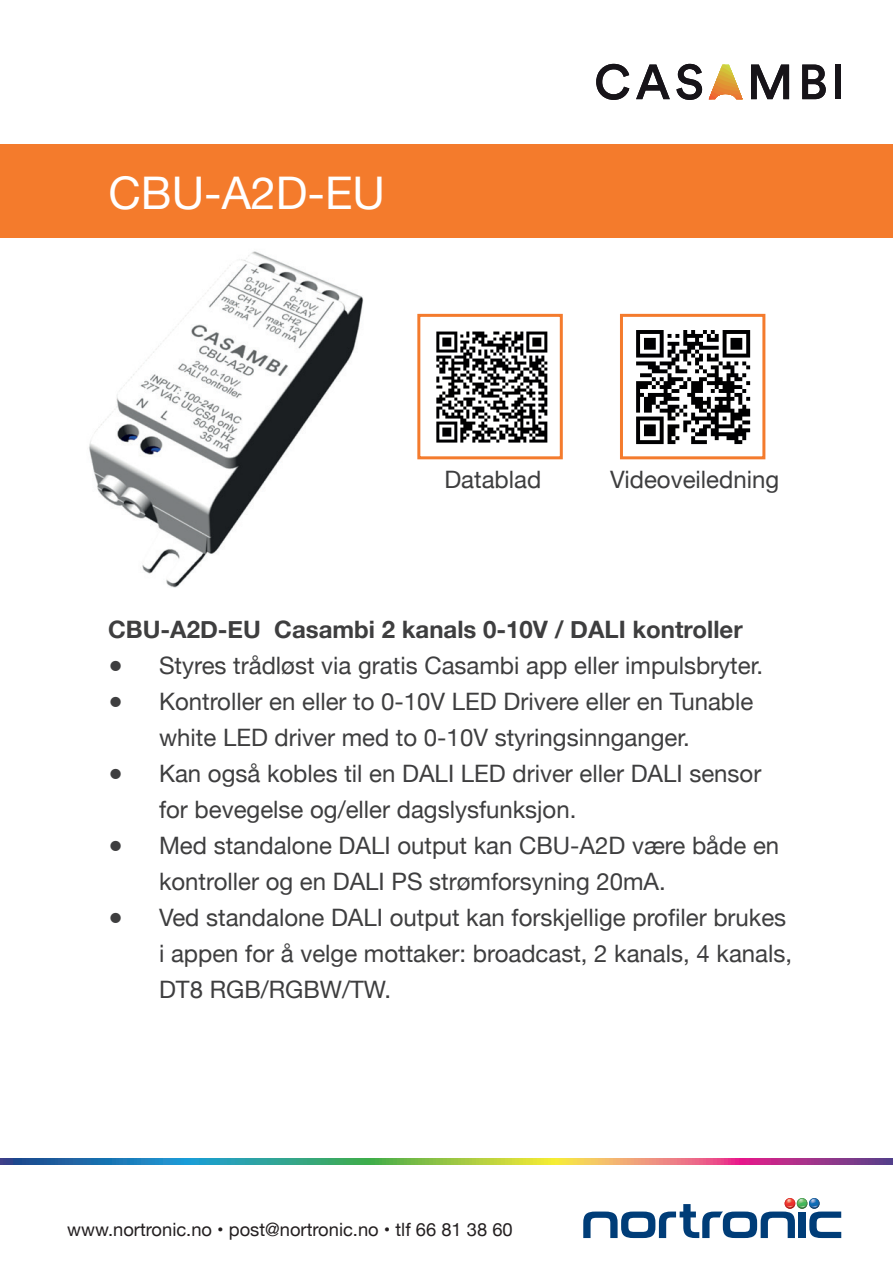
<style>
.page{position:relative;width:893px;height:1276px;background:#fff}
.page>*{position:absolute;margin:0;border:0;box-sizing:border-box;transform-origin:0 0}
.t1{font:45px "Helvetica Neue";color:#fff}
.t2{font:24px/36px "Helvetica Neue";color:#3e3e3f}
.t3{font:700 24px "Helvetica Neue";color:#3e3e3f}
.t4{font:18.3px "Helvetica Neue";color:#231f20}
</style>
<div class="page">
<svg style="left:583px;top:1198px;width:258px;height:40px"></svg>
<svg style="left:13px;top:1158px;width:880px;height:6px;background:#7f8a7f"></svg>
<img style="left:89px;top:251px;width:275px;height:336px">
<svg style="left:0;top:1158px;width:13px;height:6px"></svg>
<svg style="left:709px;top:65px;width:33px;height:34px"></svg>
<svg style="left:596px;top:64px;width:33px;height:36px"></svg>
<svg style="left:636px;top:65px;width:34px;height:34px"></svg>
<svg style="left:676px;top:64px;width:26px;height:36px"></svg>
<svg style="left:751px;top:65px;width:38px;height:34px"></svg>
<svg style="left:802px;top:65px;width:24px;height:34px"></svg>
<div style="left:835px;top:65px;width:6px;height:34px;background:#171419"></div>
<div style="left:0;top:145px;width:893px;height:93px;background:#f47b2c"></div>
<div style="left:620px;top:314px;width:145px;height:145px;border:3px solid #f47b2d"></div>
<div style="left:417px;top:314px;width:146px;height:145px;border:3px solid #f47b2d"></div>
<svg style="left:436px;top:331px;width:111px;height:111px"></svg>
<svg style="left:636px;top:330px;width:114px;height:114px"></svg>
<h1 class="t1" style="left:108px;top:160px;width:278px">CBU-A2D-EU</h1>
<p class="t2" style="left:444px;top:462px;width:98px">Datablad</p>
<p class="t2" style="left:610px;top:462px;width:170px">Videoveiledning</p>
<p class="t3" style="left:108px;top:610px;width:636px">CBU-A2D-EU Casambi 2 kanals 0-10V / DALI kontroller</p>
<p class="t2" style="left:108px;top:649px;width:657px">● Styres trådløst via gratis Casambi app eller impulsbryter.</p>
<p class="t2" style="left:108px;top:685px;width:647px;text-align:center">● Kontroller en eller to 0-10V LED Drivere eller en Tunable white LED driver med to 0-10V styringsinnganger.</p>
<p class="t2" style="left:159px;top:757px;width:604px;text-indent:-51px">● Kan også kobles til en DALI LED driver eller DALI sensor for bevegelse og/eller dagslysfunksjon.</p>
<p class="t2" style="left:159px;top:829px;width:622px;text-indent:-51px">● Med standalone DALI output kan CBU-A2D være både en kontroller og en DALI PS strømforsyning 20mA.</p>
<p class="t2" style="left:159px;top:901px;width:635px;text-indent:-51px">● Ved standalone DALI output kan forskjellige profiler brukes i appen for å velge mottaker: broadcast, 2 kanals, 4 kanals,<br>DT8 RGB/RGBW/TW.</p>
<p class="t4" style="left:67px;top:1216px;width:447px">www.nortronic.no • post@nortronic.no • tlf 66 81 38 60</p>
</div>
